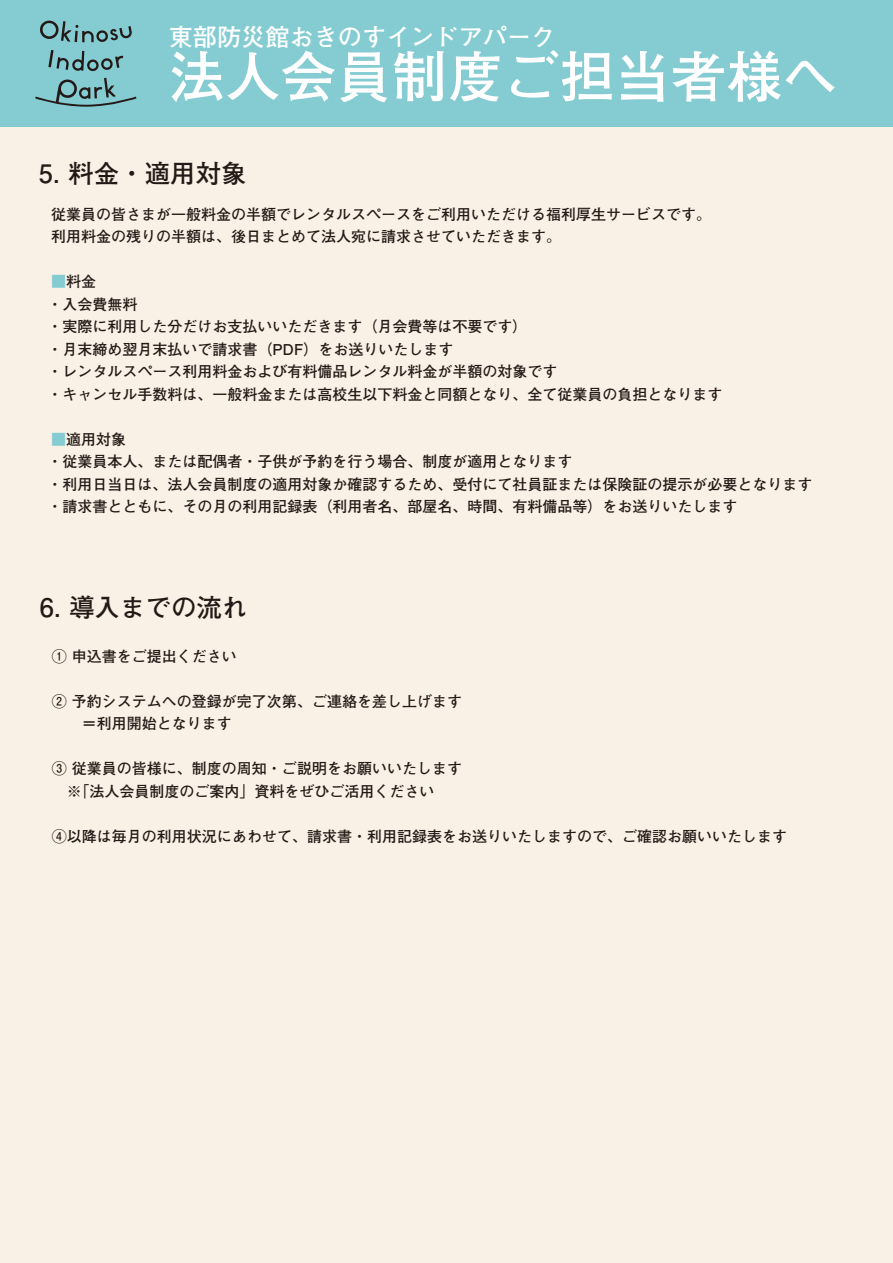
<style>
.page{position:relative;width:893px;height:1263px;background:#fff}
.page>*{position:absolute;margin:0;border:0;box-sizing:border-box;transform-origin:0 0}
.t1{font:700 55.8px "Futo Go B101 Pr 6";color:#fff}
.t2{font:700 25.5px "Futo Go B101 Pr 6";color:#231916}
.t3{font:700 24.15px "Futo Go B101 Pr 6";color:#fff}
.t4{font:700 15px/22.5px "Futo Go B101 Pr 6";color:#231916}
.s1{color:#84ccd2}
</style>
<div class="page">
<div style="left:0;top:0;width:893px;height:127px;background:#84ccd2"></div>
<div style="left:0;top:127px;width:893px;height:1136px;background:#f9f1e5"></div>
<svg style="left:35px;top:21px;width:102px;height:86px"></svg>
<h3 class="t3" style="left:169px;top:18px;width:388px">東部防災館おきのすインドアパーク</h3>
<h1 class="t1" style="left:169px;top:32px;width:671px">法人会員制度ご担当者様へ</h1>
<h2 class="t2" style="left:39px;top:153px;width:209px">5. 料金・適用対象</h2>
<p class="t4" style="left:51px;top:202px;width:662px">従業員の皆さまが一般料金の半額でレンタルスペースをご利用いただける福利厚生サービスです。利用料金の残りの半額は、後日まとめて法人宛に請求させていただきます。</p>
<p class="t4" style="left:47px;top:270px;width:677px"><span class="s1">■</span>料金<br>・入会費無料<br>・実際に利用した分だけお支払いいただきます（月会費等は不要です）<br>・月末締め翌月末払いで請求書（PDF）をお送りいたします<br>・レンタルスペース利用料金および有料備品レンタル料金が半額の対象です<br>・キャンセル手数料は、一般料金または高校生以下料金と同額となり、全て従業員の負担となります</p>
<p class="t4" style="left:47px;top:427px;width:766px"><span class="s1">■</span>適用対象<br>・従業員本人、または配偶者・子供が予約を行う場合、制度が適用となります<br>・利用日当日は、法人会員制度の適用対象か確認するため、受付にて社員証または保険証の提示が必要となります・請求書とともに、その月の利用記録表（利用者名、部屋名、時間、有料備品等）をお送りいたします</p>
<h2 class="t2" style="left:40px;top:587px;width:209px">6. 導入までの流れ</h2>
<p class="t4" style="left:52px;top:644px;width:186px">① 申込書をご提出ください</p>
<p class="t4" style="left:52px;top:689px;width:411px">② 予約システムへの登録が完了次第、ご連絡を差し上げます　　＝利用開始となります</p>
<p class="t4" style="left:52px;top:757px;width:411px">③ 従業員の皆様に、制度の周知・ご説明をお願いいたします　※「法人会員制度のご案内」資料をぜひご活用ください</p>
<p class="t4" style="left:52px;top:824px;width:736px">④以降は毎月の利用状況にあわせて、請求書・利用記録表をお送りいたしますので、ご確認お願いいたします</p>
</div>
